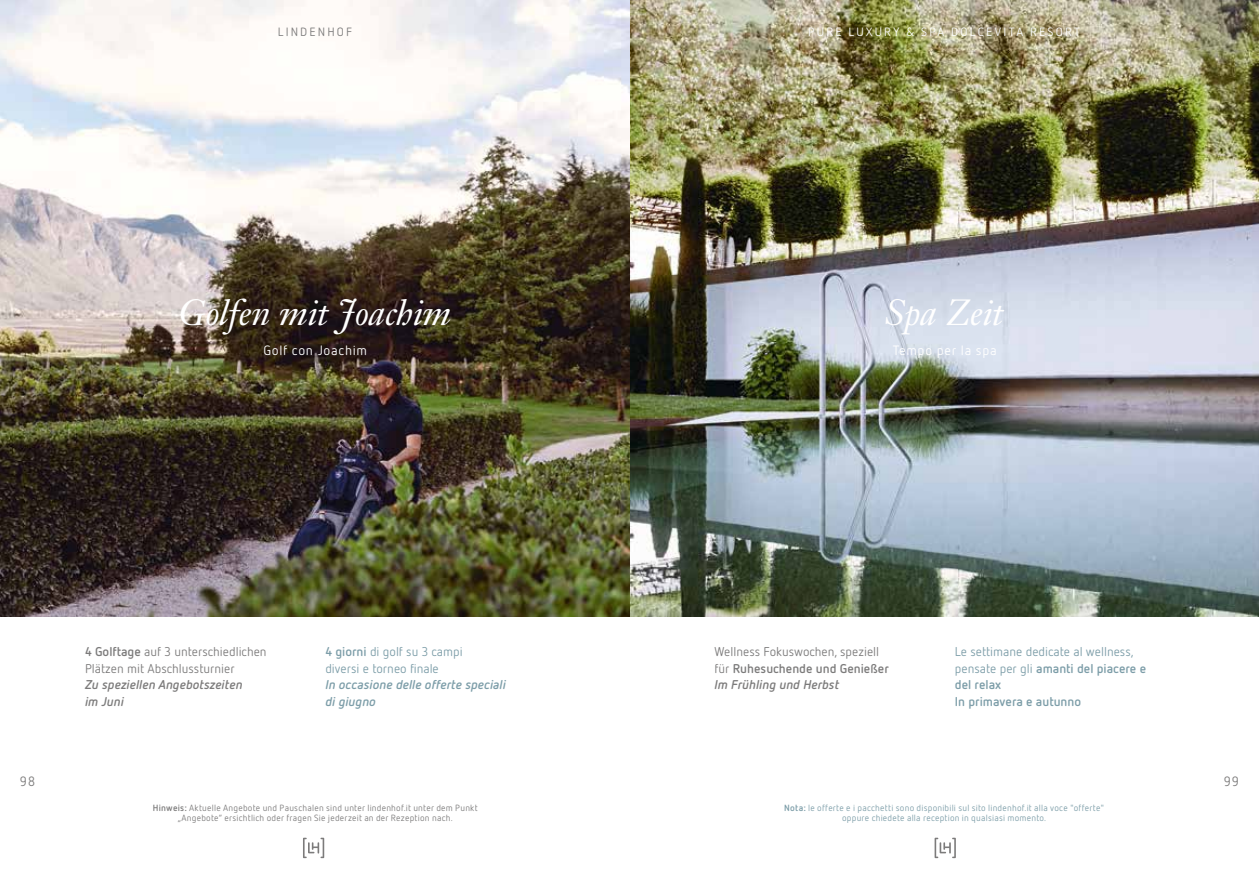
<style>
.page{position:relative;width:1259px;height:893px;background:#fff}
.page>*{position:absolute;margin:0;border:0;box-sizing:border-box;transform-origin:0 0}
.t1{font:italic 36px "Janson Text";letter-spacing:-.01em;color:#fff}
.t2{font:13.5px "Netto OT";letter-spacing:.05em;color:#fff}
.t3{font:13.5px "Netto OT";color:#7c7b7b}
.t4{font:12.75px/16.5px "Netto OT";color:#7c7b7b}
.t5{font:700 12.75px/16.5px "Netto OT";color:#7c9da8}
.t6{font:12.75px/16.5px "Netto OT";color:#7c9da8}
.t7{font:italic 700 12.75px/16.5px "Netto OT";color:#7c9da8}
.t8{font:italic 700 12.75px/16.5px "Netto OT";color:#7c7b7b}
.t9{font:12px "Netto OT";letter-spacing:.18em;color:#fff}
.t10{font:12px "Netto OT";letter-spacing:.175em;color:#7c7b7b}
.t11{font:9px/10.5px "Netto OT";letter-spacing:.025em;color:#7c7b7b;text-align:center}
.t12{font:9px/10.5px "Netto OT";letter-spacing:.025em;color:#7c9da8;text-align:center}
.s1{font-weight:700}
.s2{font-weight:700;font-style:italic}
.s3{font-weight:400}
</style>
<div class="page">
<svg style="left:934px;top:838px;width:22px;height:20px"></svg>
<svg style="left:303px;top:838px;width:21px;height:20px"></svg>
<img style="left:629px;top:0;width:630px;height:617px">
<img style="left:0;top:0;width:629px;height:617px">
<h3 class="t10" style="left:278px;top:24px;width:76px">LINDENHOF</h3>
<h3 class="t9" style="left:808px;top:24px;width:273px">PURE LUXURY &amp; SPA DOLCEVITA RESORT</h3>
<h1 class="t1" style="left:178px;top:291px;width:275px">Golfen mit Joachim</h1>
<h1 class="t1" style="left:885px;top:291px;width:120px">Spa Zeit</h1>
<h2 class="t2" style="left:263px;top:342px;width:105px">Golf con Joachim</h2>
<h2 class="t2" style="left:892px;top:342px;width:106px">Tempo per la spa</h2>
<h3 class="t4" style="left:85px;top:643px;width:183px"><span class="s1">4 Golftage</span> auf 3 unterschiedlichen<br>Plätzen mit Abschlussturnier</h3>
<h3 class="t8" style="left:85px;top:676px;width:159px">Zu speziellen Angebotszeiten im Juni</h3>
<h3 class="t6" style="left:325px;top:643px;width:139px"><span class="s1">4 giorni</span> di golf su 3 campi diversi e torneo finale</h3>
<h3 class="t7" style="left:325px;top:676px;width:182px">In occasione delle offerte speciali di giugno</h3>
<h3 class="t4" style="left:714px;top:643px;width:176px">Wellness Fokuswochen, speziell für <span class="s1">Ruhesuchende und Genießer<br></span><span class="s2">Im Frühling und Herbst</span></h3>
<h3 class="t5" style="left:955px;top:643px;width:193px"><span class="s3">Le settimane dedicate al wellness, pensate per gli</span> amanti del piacere e del relax<br>In primavera e autunno</h3>
<h2 class="t3" style="left:20px;top:773px;width:17px">98</h2>
<h2 class="t3" style="left:1223px;top:773px;width:17px">99</h2>
<p class="t11" style="left:153px;top:802px;width:326px"><span class="s1">Hinweis:</span> Aktuelle Angebote und Pauschalen sind unter lindenhof.it unter dem Punkt „Angebote“ ersichtlich oder fragen Sie jederzeit an der Rezeption nach.</p>
<p class="t12" style="left:784px;top:802px;width:321px"><span class="s1">Nota:</span> le offerte e i pacchetti sono disponibili sul sito lindenhof.it alla voce "offerte" oppure chiedete alla reception in qualsiasi momento.</p>
</div>
